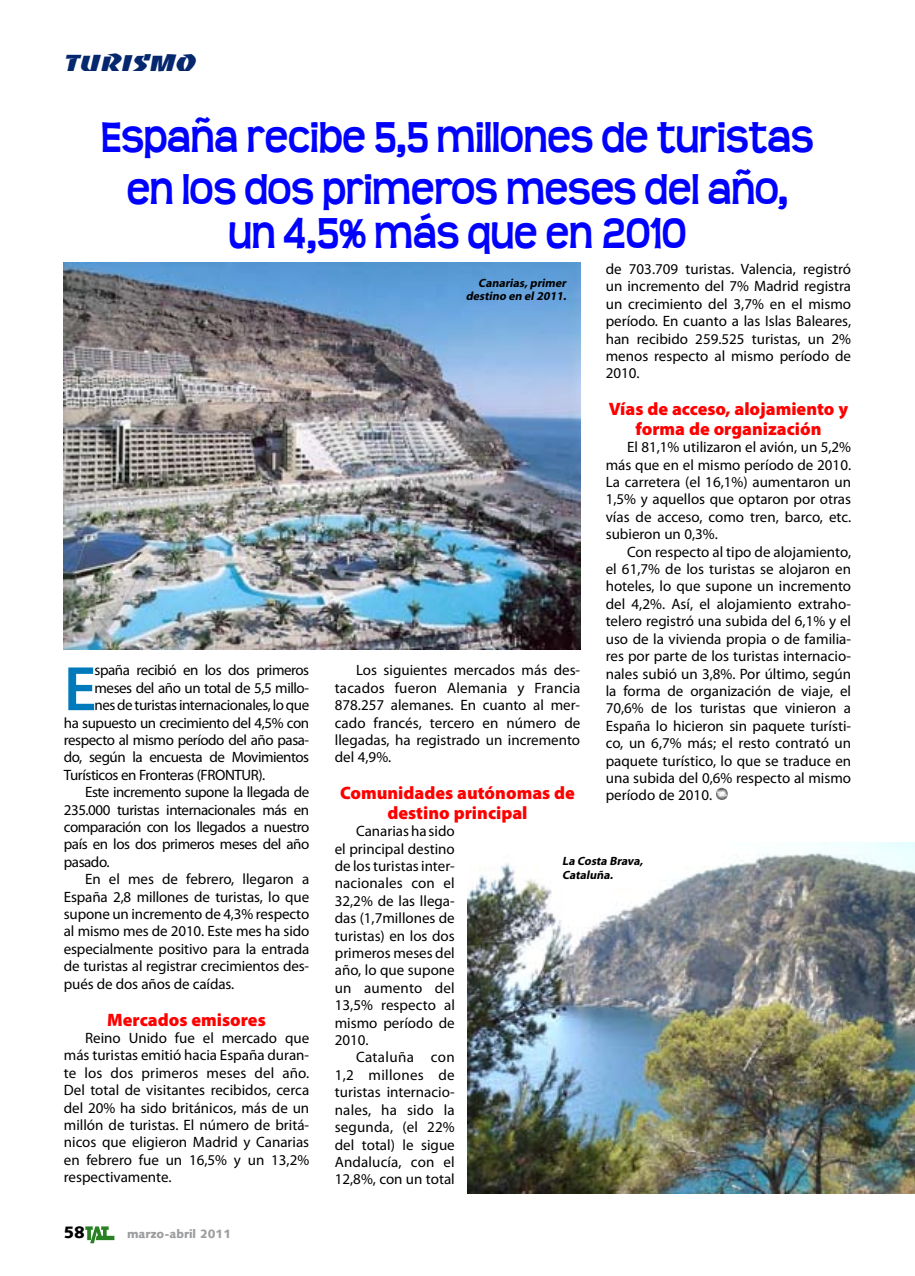
<style>
.page{position:relative;width:915px;height:1276px;background:#fff}
.page>*{position:absolute;margin:0;border:0;box-sizing:border-box;transform-origin:0 0}
.t1{font:600 63.3px "Myriad Pro";color:#017abb}
.t2{font:700 43.5px/52.1px "Teen";letter-spacing:-.02em;color:#00f;text-align:center;scale:.9 1}
.t3{font:22.5px "Baccarat Wide";letter-spacing:-.02em;color:#04276e}
.t4{font:900 18px/19.5px "Myriad Pro";color:#f00;text-align:center}
.t5{font:900 16.5px "Syntax";color:#000}
.t6{font:15px/17.4px "Myriad Pro";letter-spacing:-.01em;color:#000;text-align:justify}
.t7{font:15px "Myriad Pro";letter-spacing:-.03em;color:#000}
.t8{font:italic 700 12px/13.5px "Myriad Pro";color:#000;text-align:right}
.t9{font:900 12px "Syntax";color:#9c9d9f}
</style>
<div class="page">
<svg style="left:85px;top:1226px;width:29px;height:17px"></svg>
<img style="left:64px;top:263px;width:516px;height:387px">
<svg style="left:716px;top:787px;width:12px;height:13px"></svg>
<img style="left:467px;top:842px;width:447px;height:352px">
<h3 class="t3" style="left:64px;top:50px;width:134px">TURISMO</h3>
<h2 class="t2" style="left:101px;top:112px;width:794px">España recibe 5,5 millones de turistas en los dos primeros meses del año,</h2>
<h2 class="t2" style="left:228px;top:207px;width:511px">un 4,5% más que en 2010</h2>
<h1 class="t1" style="left:64px;top:648px;width:34px">E</h1>
<p class="t7" style="left:94px;top:661px;width:216px">spaña recibió en los dos primeros</p>
<p class="t7" style="left:94px;top:678px;width:216px">meses del año un total de 5,5 millo-</p>
<p class="t7" style="left:94px;top:696px;width:216px">nes de turistas internacionales, lo que</p>
<p class="t7" style="left:64px;top:713px;width:247px">ha supuesto un crecimiento del 4,5% con</p>
<p class="t7" style="left:64px;top:730px;width:247px">respecto al mismo período del año pasa-</p>
<p class="t7" style="left:64px;top:748px;width:247px">do, según la encuesta de Movimientos</p>
<p class="t7" style="left:64px;top:765px;width:203px">Turísticos en Fronteras (FRONTUR).</p>
<p class="t7" style="left:85px;top:783px;width:225px">Este incremento supone la llegada de</p>
<p class="t7" style="left:64px;top:800px;width:247px">235.000 turistas internacionales más en</p>
<p class="t7" style="left:64px;top:817px;width:247px">comparación con los llegados a nuestro</p>
<p class="t7" style="left:64px;top:835px;width:247px">país en los dos primeros meses del año</p>
<p class="t6" style="left:64px;top:853px;width:47px">pasado.</p>
<p class="t6" style="left:85px;top:870px;width:226px">En el mes de febrero, llegaron a</p>
<p class="t6" style="left:64px;top:887px;width:247px">España 2,8 millones de turistas, lo que</p>
<p class="t6" style="left:64px;top:905px;width:247px">supone un incremento de 4,3% respecto</p>
<p class="t6" style="left:64px;top:922px;width:247px">al mismo mes de 2010. Este mes ha sido</p>
<p class="t6" style="left:64px;top:940px;width:247px">especialmente positivo para la entrada</p>
<p class="t6" style="left:64px;top:957px;width:247px">de turistas al registrar crecimientos des-</p>
<p class="t6" style="left:64px;top:974px;width:172px">pués de dos años de caídas.</p>
<p class="t4" style="left:107px;top:1009px;width:160px">Mercados emisores</p>
<p class="t6" style="left:64px;top:1029px;width:247px;text-indent:21px">Reino Unido fue el mercado que más turistas emitió hacia España duran&shy;te los dos primeros meses del año.<br>Del total de visitantes recibidos, cerca del 20% ha sido británicos, más de un millón de turistas. El número de britá&shy;nicos que eligieron Madrid y Canarias en febrero fue un 16,5% y un 13,2% respectivamente.</p>
<p class="t5" style="left:64px;top:1222px;width:22px">58</p>
<p class="t9" style="left:127px;top:1227px;width:106px">marzo-abril 2011</p>
<p class="t6" style="left:605px;top:260px;width:247px">de 703.709 turistas. Valencia, registró un incremento del 7% Madrid registra un crecimiento del 3,7% en el mismo período. En cuanto a las Islas Baleares, han recibido 259.525 turistas, un 2% menos respecto al mismo período de 2010.</p>
<p class="t4" style="left:608px;top:399px;width:241px">Vías de acceso, alojamiento y forma de organización</p>
<p class="t6" style="left:605px;top:438px;width:247px;text-indent:21px">El 81,1% utilizaron el avión, un 5,2% más que en el mismo período de 2010.<br>La carretera (el 16,1%) aumentaron un 1,5% y aquellos que optaron por otras vías de acceso, como tren, barco, etc. subieron un 0,3%.</p>
<p class="t6" style="left:605px;top:543px;width:247px;text-indent:21px">Con respecto al tipo de alojamiento, el 61,7% de los turistas se alojaron en hoteles, lo que supone un incremento del 4,2%. Así, el alojamiento extraho&shy;telero registró una subida del 6,1% y el uso de la vivienda propia o de familia&shy;res por parte de los turistas internacio&shy;nales subió un 3,8%. Por último, según la forma de organización de viaje, el 70,6% de los turistas que vinieron a España lo hicieron sin paquete turísti&shy;co, un 6,7% más; el resto contrató un paquete turístico, lo que se traduce en una subida del 0,6% respecto al mismo período de 2010.</p>
<p class="t8" style="left:465px;top:275px;width:105px">Canarias,primer destino en el2011.</p>
<p class="t6" style="left:335px;top:661px;width:247px;text-indent:21px">Los siguientes mercados más des&shy;tacados fueron Alemania y Francia 878.257 alemanes. En cuanto al mer&shy;cado francés, tercero en número de llegadas, ha registrado un incremento del 4,9%.</p>
<p class="t4" style="left:340px;top:783px;width:236px">Comunidades autónomas de destino principal</p>
<p class="t6" style="left:334px;top:822px;width:121px;text-indent:21px">Canarias ha sido el principal destino de los turistas inter&shy;nacionales con el 32,2% de las llega&shy;das (1,7millones de turistas) en los dos primeros meses del año, lo que supone un aumento del 13,5% respecto al mismo período de 2010.</p>
<p class="t6" style="left:334px;top:1048px;width:121px;text-indent:21px">Cataluña con 1,2 millones de turistas internacio&shy;nales, ha sido la segunda, (el 22% del total) le sigue Andalucía, con el 12,8%, con un total</p>
<p class="t8" style="left:562px;top:854px;width:85px;text-align:left">La Costa Brava,<br>Cataluña.</p>
</div>
